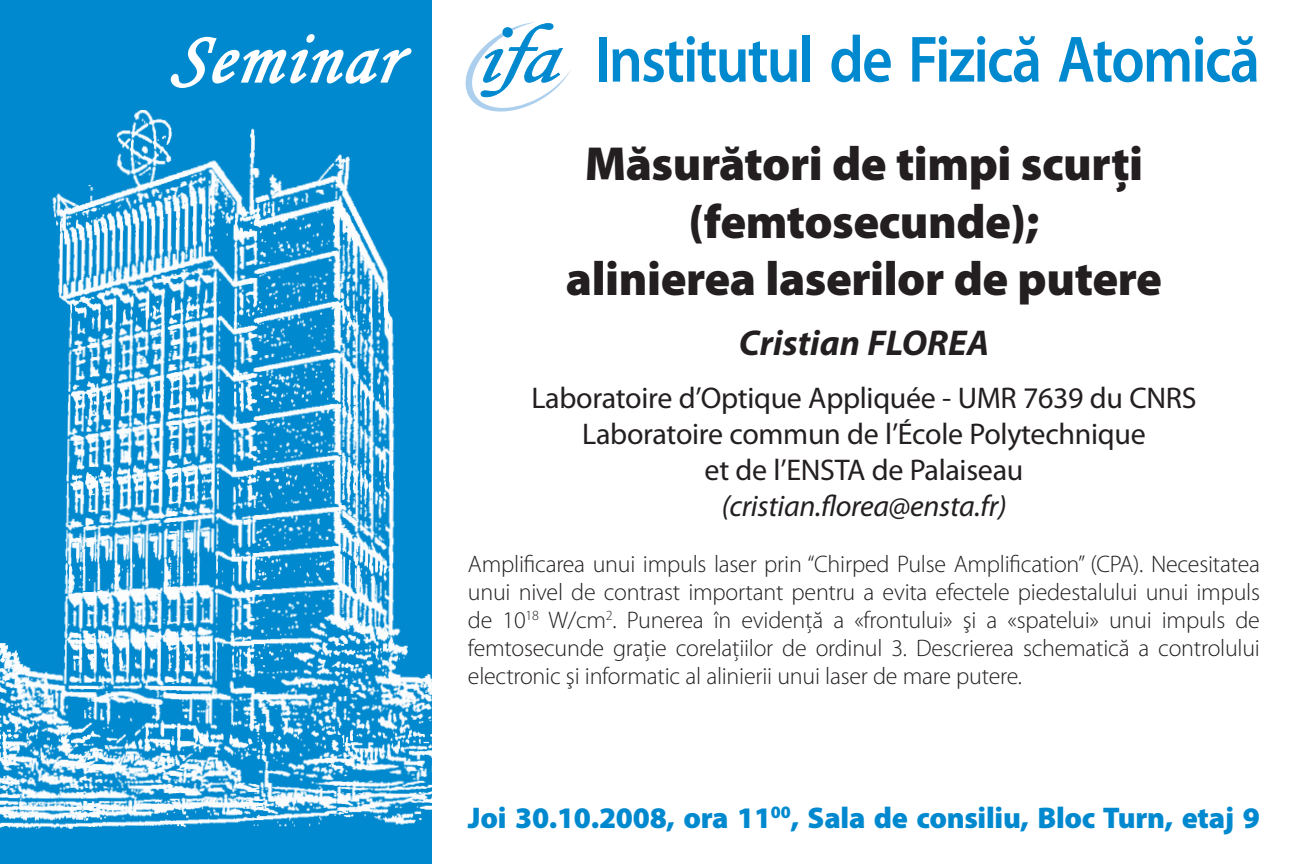
<style>
.page{position:relative;width:1296px;height:864px;background:#fff}
.page>*{position:absolute;margin:0;border:0;box-sizing:border-box;transform-origin:0 0}
.t1{font:italic 75px "Monotype Corsiva";color:#fff;scale:.96 1}
.t2{font:600 66px "Myriad Pro";letter-spacing:-.03em;color:#0089cf;scale:.9 1}
.t3{font:900 48px/57.6px "Myriad Pro";letter-spacing:-.01em;color:#231f20;text-align:center}
.t4{font:italic 700 36px "Myriad Pro";color:#231f20}
.t5{font:30px/36px "Myriad Pro";letter-spacing:-.01em;color:#231f20;text-align:center}
.t6{font:900 30px "Myriad Pro";letter-spacing:-.01em;color:#0089cf}
.t7{font:italic 30px "Myriad Pro";letter-spacing:-.01em;color:#231f20}
.t8{font:300 24px/28px "Myriad Pro";letter-spacing:-.01em;color:#231f20;text-align:justify}
</style>
<div class="page">
<svg style="left:465px;top:22px;width:106px;height:90px"></svg>
<div style="left:502px;top:27px;width:11px;height:11px;background:#0089cf;border-radius:50%"></div>
<div style="left:0;top:0;width:432px;height:864px;background:#0089cf"></div>
<svg style="left:170px;top:34px;width:242px;height:54px"></svg>
<img style="left:0;top:110px;width:432px;height:718px">
<h1 class="t1" style="left:170px;top:13px;width:237px">Seminar</h1>
<h2 class="t2" style="left:595px;top:23px;width:741px">Institutul de Fizică Atomică</h2>
<h3 class="t3" style="left:566px;top:136px;width:598px">Măsurători de timpi scurţi (femtosecunde);<br>alinierea laserilor de putere</h3>
<h3 class="t4" style="left:739px;top:323px;width:252px">Cristian FLOREA</h3>
<p class="t5" style="left:531px;top:381px;width:667px">Laboratoire d’Optique Appliquée - UMR 7639 du CNRS<br>Laboratoire commun de l’École Polytechnique<br>et de l’ENSTA de Palaiseau</p>
<p class="t7" style="left:721px;top:490px;width:287px">(cristian.florea@ensta.fr)</p>
<p class="t8" style="left:468px;top:551px;width:794px">Amplificarea unui impuls laser prin “Chirped Pulse Amplification” (CPA). Necesitatea unui nivel de contrast important pentru a evita efectele piedestalului unui impuls de 10<sup>18</sup> W/cm<sup>2</sup>. Punerea în evidenţă a «frontului» şi a «spatelui» unui impuls de femtosecunde graţie corelaţiilor de ordinul 3. Descrierea schematică a controlului electronic şi informatic al alinierii unui laser de mare putere.</p>
<p class="t6" style="left:468px;top:801px;width:793px">Joi 30.10.2008, ora 11<sup>00</sup>, Sala de consiliu, Bloc Turn, etaj 9</p>
</div>
